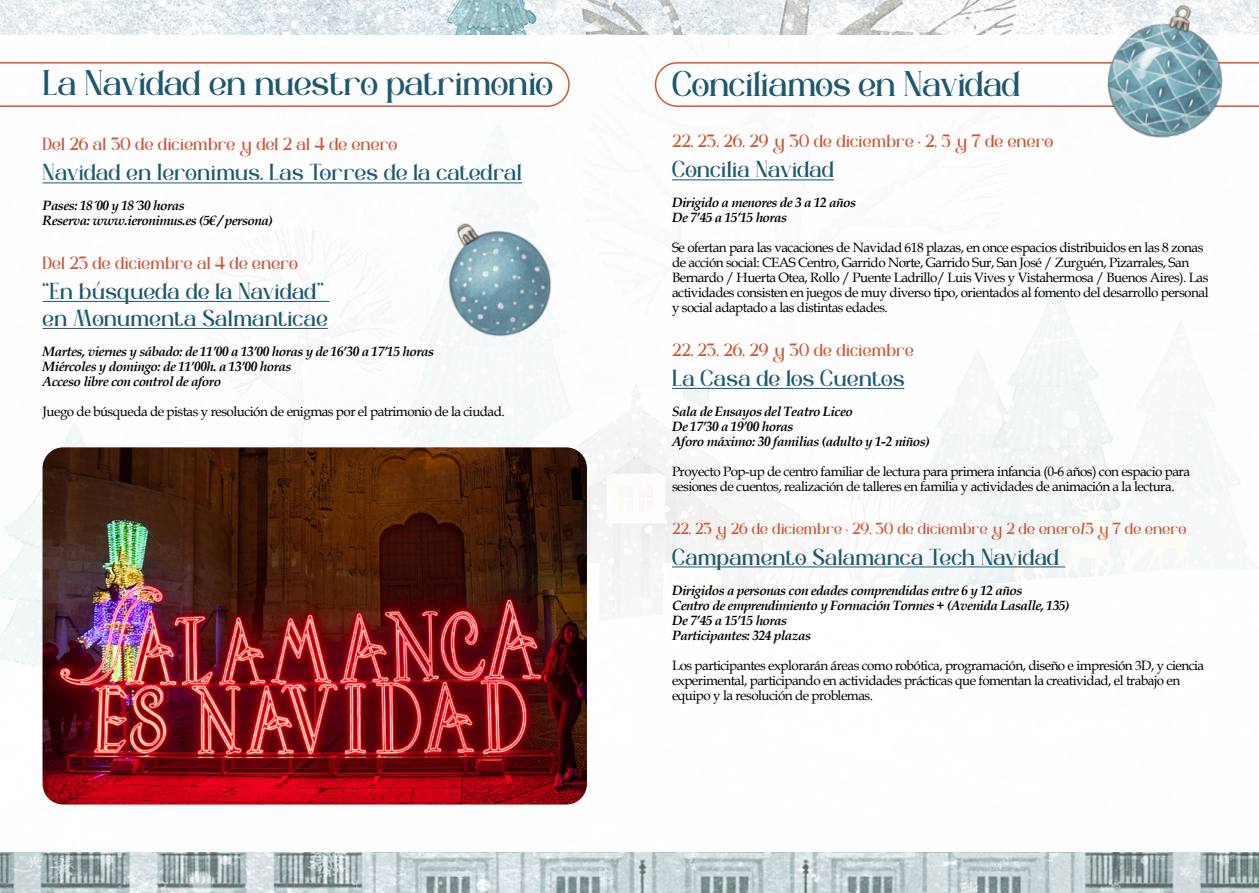
<style>
.page{position:relative;width:1259px;height:893px;background:#fff}
.page>*{position:absolute;margin:0;border:0;box-sizing:border-box;transform-origin:0 0}
.t1{font:30px "Rioland";letter-spacing:-.01em;color:#1c586f}
.t2{font:19.5px/27px "Rioland";letter-spacing:.01em;color:#1c586f}
.t3{font:15px "Rioland";letter-spacing:.01em;color:#ca5738}
.t4{font:13.5px/15px "Book Antiqua";letter-spacing:-.04em;color:#000}
.t5{font:italic 700 13.5px/15px "Book Antiqua";letter-spacing:-.04em;color:#000}
.t6{font:13.5px "Rioland";letter-spacing:.01em;color:#ca5738}
</style>
<div class="page">
<img style="left:0;top:82px;width:1259px;height:771px">
<img style="left:0;top:853px;width:1259px;height:40px">
<img style="left:0;top:0;width:1259px;height:35px">
<hr style="left:43px;top:182px;width:479px;height:1px;background:#1c586f">
<hr style="left:43px;top:301px;width:286px;height:1px;background:#1c586f">
<hr style="left:43px;top:328px;width:285px;height:1px;background:#1c586f">
<hr style="left:672px;top:179px;width:162px;height:1px;background:#1c586f">
<hr style="left:672px;top:388px;width:232px;height:1px;background:#1c586f">
<hr style="left:672px;top:566px;width:393px;height:1px;background:#1c586f">
<svg style="left:0;top:62px;width:570px;height:45px"></svg>
<svg style="left:655px;top:62px;width:604px;height:45px"></svg>
<img style="left:43px;top:447px;width:544px;height:357px">
<img style="left:441px;top:212px;width:127px;height:130px">
<img style="left:1093px;top:0;width:140px;height:148px">
<h1 class="t1" style="left:43px;top:67px;width:512px">La Navidad en nuestro patrimonio</h1>
<p class="t3" style="left:43px;top:137px;width:356px">Del 26 al 30 de diciembre y del 2 al 4 de enero</p>
<h2 class="t2" style="left:43px;top:160px;width:481px">Navidad en Ieronimus. Las Torres de la catedral</h2>
<p class="t5" style="left:43px;top:198px;width:232px">Pases: 18´00 y 18´30 horas<br>Reserva: www.ieronimus.es (5€ / persona)</p>
<p class="t3" style="left:43px;top:255px;width:257px">Del 23 de diciembre al 4 de enero</p>
<h2 class="t2" style="left:43px;top:279px;width:287px">“En búsqueda de la Navidad” en Monumenta Salmanticae</h2>
<p class="t5" style="left:43px;top:344px;width:393px">Martes, viernes y sábado: de 11’00 a 13’00 horas y de 16’30 a 17’15 horas<br>Miércoles y domingo: de 11’00h. a 13’00 horas<br>Acceso libre con control de aforo</p>
<p class="t4" style="left:43px;top:404px;width:464px">Juego de búsqueda de pistas y resolución de enigmas por el patrimonio de la ciudad.</p>
<h1 class="t1" style="left:672px;top:69px;width:350px">Conciliamos en Navidad</h1>
<p class="t3" style="left:672px;top:134px;width:383px">22, 23, 26, 29 y 30 de diciembre • 2, 5 y 7 de enero</p>
<h2 class="t2" style="left:672px;top:157px;width:163px">Concilia Navidad</h2>
<p class="t5" style="left:672px;top:195px;width:186px">Dirigido a menores de 3 a 12 años<br>De 7’45 a 15’15 horas</p>
<p class="t4" style="left:672px;top:240px;width:538px">Se ofertan para las vacaciones de Navidad 618 plazas, en once espacios distribuidos en las 8 zonas de acción social: CEAS Centro, Garrido Norte, Garrido Sur, San José / Zurguén, Pizarrales, San Bernardo / Huerta Otea, Rollo / Puente Ladrillo/ Luis Vives y Vistahermosa / Buenos Aires). Las actividades consisten en juegos de muy diverso tipo, orientados al fomento del desarrollo personal y social adaptado a las distintas edades.</p>
<p class="t3" style="left:672px;top:342px;width:243px">22, 23, 26, 29 y 30 de diciembre</p>
<h2 class="t2" style="left:672px;top:366px;width:234px">La Casa de los Cuentos</h2>
<p class="t5" style="left:672px;top:404px;width:259px">Sala de Ensayos del Teatro Liceo<br>De 17’30 a 19’00 horas<br>Aforo máximo: 30 familias (adulto y 1-2 niños)</p>
<p class="t4" style="left:672px;top:464px;width:519px">Proyecto Pop-up de centro familiar de lectura para primera infancia (0-6 años) con espacio para sesiones de cuentos, realización de talleres en familia y actividades de animación a la lectura.</p>
<p class="t6" style="left:672px;top:522px;width:516px">22, 23 y 26 de diciembre • 29, 30 de diciembre y 2 de enero/5 y 7 de enero</p>
<h2 class="t2" style="left:672px;top:544px;width:389px">Campamento Salamanca Tech Navidad</h2>
<p class="t5" style="left:672px;top:582px;width:399px">Dirigidos a personas con edades comprendidas entre 6 y 12 años<br>Centro de emprendimiento y Formación Tormes + (Avenida Lasalle, 135)<br>De 7’45 a 15’15 horas<br>Participantes: 324 plazas</p>
<p class="t4" style="left:672px;top:657px;width:534px">Los participantes explorarán áreas como robótica, programación, diseño e impresión 3D, y ciencia experimental, participando en actividades prácticas que fomentan la creatividad, el trabajo en equipo y la resolución de problemas.</p>
</div>
